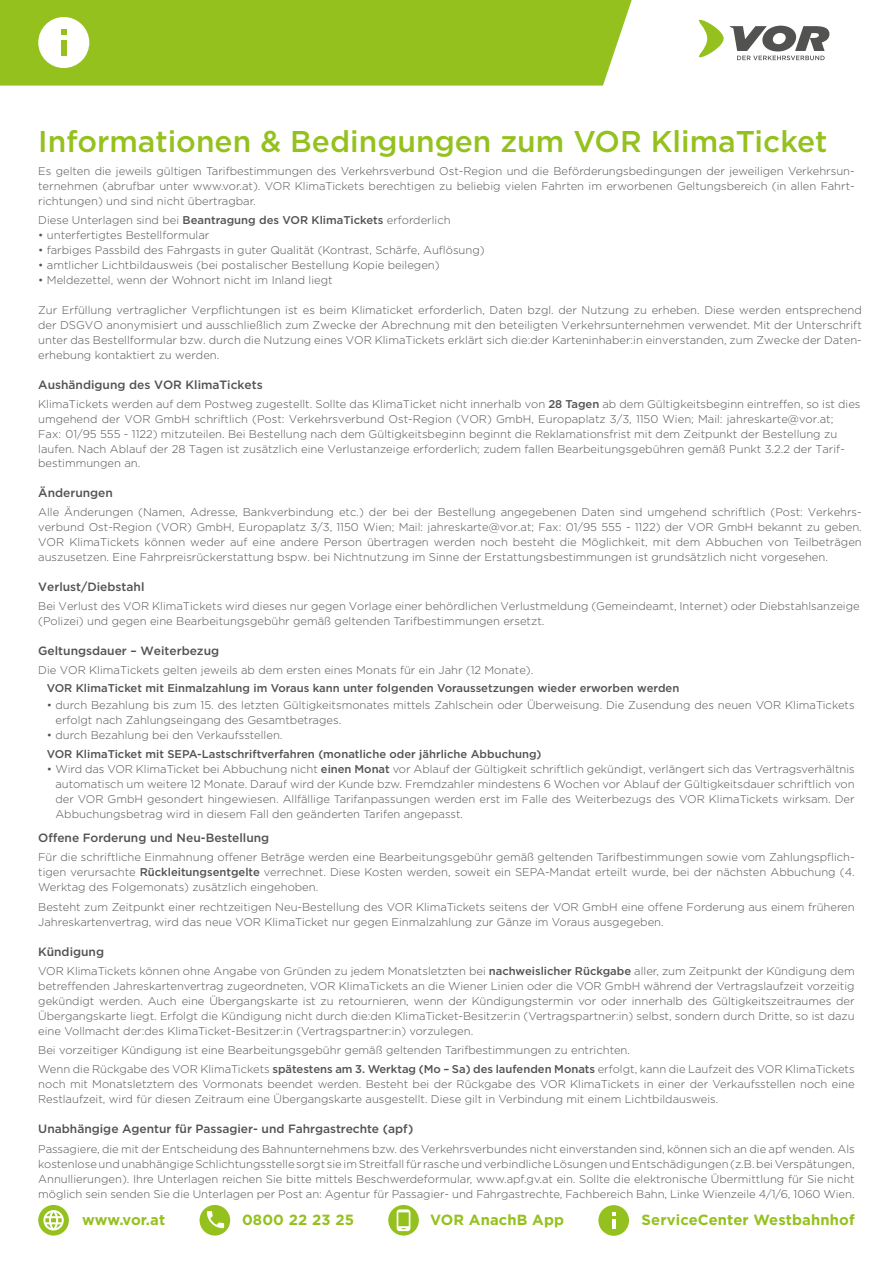
<style>
.page{position:relative;width:893px;height:1263px;background:#fff}
.page>*{position:absolute;margin:0;border:0;box-sizing:border-box;transform-origin:0 0}
.t1{font:500 30px "Gotham";color:#95c11f}
.t2{font:700 14.7px "Gotham";letter-spacing:.01em;color:#95c11f}
.t3{font:500 12px "Gotham";color:#525251}
.t4{font:300 11.25px/15px "Gotham";color:#525251}
.t5{font:500 11.25px "Gotham";color:#525251}
.s1{font-weight:500}
</style>
<div class="page">
<div style="left:0;top:0;width:632px;height:86px;background:#95c11f"></div>
<svg style="left:730px;top:26px;width:99px;height:34px"></svg>
<svg style="left:698px;top:20px;width:26px;height:37px"></svg>
<div style="left:38px;top:17px;width:51px;height:51px;background:#fff;border-radius:50%"></div>
<svg style="left:61px;top:30px;width:5px;height:5px"></svg>
<div style="left:61px;top:40px;width:5px;height:15px;background:#95c11f"></div>
<div style="left:38px;top:1205px;width:31px;height:30px;background:#95c11f;border-radius:50%"></div>
<svg style="left:43px;top:1210px;width:21px;height:20px"></svg>
<div style="left:200px;top:1205px;width:30px;height:30px;background:#95c11f;border-radius:50%"></div>
<svg style="left:207px;top:1211px;width:17px;height:17px"></svg>
<svg style="left:388px;top:1205px;width:31px;height:30px"></svg>
<svg style="left:397px;top:1209px;width:13px;height:22px"></svg>
<div style="left:598px;top:1205px;width:31px;height:31px;background:#95c11f;border-radius:50%"></div>
<svg style="left:612px;top:1213px;width:3px;height:15px"></svg>
<h1 class="t1" style="left:38px;top:121px;width:791px">Informationen &amp; Bedingungen zum VOR KlimaTicket</h1>
<p class="t4" style="left:38px;top:163px;width:818px">Es gelten die jeweils gültigen Tarifbestimmungen des Verkehrsverbund Ost-Region und die Beförderungsbedingungen der jeweiligen Verkehrsun&shy;ternehmen (abrufbar unter www.vor.at). VOR KlimaTickets berechtigen zu beliebig vielen Fahrten im erworbenen Geltungsbereich (in allen Fahrt&shy;richtungen) und sind nicht übertragbar.</p>
<p class="t4" style="left:38px;top:213px;width:414px">Diese Unterlagen sind bei <span class="s1">Beantragung des VOR KlimaTickets</span> erforderlich</p>
<p class="t4" style="left:38px;top:228px;width:173px">• unterfertigtes Bestellformular</p>
<p class="t4" style="left:38px;top:243px;width:448px">• farbiges Passbild des Fahrgasts in guter Qualität (Kontrast, Schärfe, Auflösung)</p>
<p class="t4" style="left:38px;top:258px;width:403px">• amtlicher Lichtbildausweis (bei postalischer Bestellung Kopie beilegen)</p>
<p class="t4" style="left:38px;top:273px;width:296px">• Meldezettel, wenn der Wohnort nicht im Inland liegt</p>
<p class="t4" style="left:38px;top:303px;width:825px;text-align:justify">Zur Erfüllung vertraglicher Verpflichtungen ist es beim Klimaticket erforderlich, Daten bzgl. der Nutzung zu erheben. Diese werden entsprechend der DSGVO anonymisiert und ausschließlich zum Zwecke der Abrechnung mit den beteiligten Verkehrsunternehmen verwendet. Mit der Unterschrift unter das Bestellformular bzw. durch die Nutzung eines VOR KlimaTickets erklärt sich die:der Karteninhaber:in einverstanden, zum Zwecke der Daten&shy;erhebung kontaktiert zu werden.</p>
<p class="t3" style="left:38px;top:377px;width:226px">Aushändigung des VOR KlimaTickets</p>
<p class="t4" style="left:38px;top:396px;width:824px">KlimaTickets werden auf dem Postweg zugestellt. Sollte das KlimaTicket nicht innerhalb von <span class="s1">28 Tagen</span> ab dem Gültigkeitsbeginn eintreffen, so ist dies umgehend der VOR GmbH schriftlich (Post: Verkehrsverbund Ost-Region (VOR) GmbH, Europaplatz 3/3, 1150 Wien; Mail: jahreskarte@vor.at;<br>Fax: 01/95 555 - 1122) mitzuteilen. Bei Bestellung nach dem Gültigkeitsbeginn beginnt die Reklamationsfrist mit dem Zeitpunkt der Bestellung zu laufen. Nach Ablauf der 28 Tagen ist zusätzlich eine Verlustanzeige erforderlich; zudem fallen Bearbeitungsgebühren gemäß Punkt 3.2.2 der Tarif&shy;bestimmungen an.</p>
<p class="t3" style="left:38px;top:485px;width:76px">Änderungen</p>
<p class="t4" style="left:38px;top:504px;width:825px;text-align:justify">Alle Änderungen (Namen, Adresse, Bankverbindung etc.) der bei der Bestellung angegebenen Daten sind umgehend schriftlich (Post: Verkehrs&shy;verbund Ost-Region (VOR) GmbH, Europaplatz 3/3, 1150 Wien; Mail: jahreskarte@vor.at; Fax: 01/95 555 - 1122) der VOR GmbH bekannt zu geben.<br>VOR KlimaTickets können weder auf eine andere Person übertragen werden noch besteht die Möglichkeit, mit dem Abbuchen von Teilbeträgen auszusetzen. Eine Fahrpreisrückerstattung bspw. bei Nichtnutzung im Sinne der Erstattungsbestimmungen ist grundsätzlich nicht vorgesehen.</p>
<p class="t3" style="left:38px;top:578px;width:108px">Verlust/Diebstahl</p>
<p class="t4" style="left:38px;top:598px;width:823px">Bei Verlust des VOR KlimaTickets wird dieses nur gegen Vorlage einer behördlichen Verlustmeldung (Gemeindeamt, Internet) oder Diebstahlsanzeige (Polizei) und gegen eine Bearbeitungsgebühr gemäß geltenden Tarifbestimmungen ersetzt.</p>
<p class="t3" style="left:38px;top:643px;width:182px">Geltungsdauer – Weiterbezug</p>
<p class="t4" style="left:38px;top:662px;width:497px">Die VOR KlimaTickets gelten jeweils ab dem ersten eines Monats für ein Jahr (12 Monate).</p>
<p class="t5" style="left:47px;top:681px;width:634px">VOR KlimaTicket mit Einmalzahlung im Voraus kann unter folgenden Voraussetzungen wieder erworben werden</p>
<p class="t4" style="left:55px;top:697px;width:801px;text-indent:-9px">• durch Bezahlung bis zum 15. des letzten Gültigkeitsmonates mittels Zahlschein oder Überweisung. Die Zusendung des neuen VOR KlimaTickets erfolgt nach Zahlungseingang des Gesamtbetrages.</p>
<p class="t4" style="left:47px;top:727px;width:237px">• durch Bezahlung bei den Verkaufsstellen.</p>
<p class="t5" style="left:47px;top:747px;width:496px">VOR KlimaTicket mit SEPA-Lastschriftverfahren (monatliche oder jährliche Abbuchung)</p>
<p class="t4" style="left:55px;top:761px;width:801px;text-align:justify;text-indent:-9px">• Wird das VOR KlimaTicket bei Abbuchung nicht <span class="s1">einen Monat</span> vor Ablauf der Gültigkeit schriftlich gekündigt, verlängert sich das Vertragsverhältnis automatisch um weitere 12 Monate. Darauf wird der Kunde bzw. Fremdzahler mindestens 6 Wochen vor Ablauf der Gültigkeitsdauer schriftlich von der VOR GmbH gesondert hingewiesen. Allfällige Tarifanpassungen werden erst im Falle des Weiterbezugs des VOR KlimaTickets wirksam. Der Abbuchungsbetrag wird in diesem Fall den geänderten Tarifen angepasst.</p>
<p class="t3" style="left:38px;top:830px;width:232px">Offene Forderung und Neu-Bestellung</p>
<p class="t4" style="left:38px;top:849px;width:818px;text-align:justify">Für die schriftliche Einmahnung offener Beträge werden eine Bearbeitungsgebühr gemäß geltenden Tarifbestimmungen sowie vom Zahlungspflich&shy;tigen verursachte <span class="s1">Rückleitungsentgelte</span> verrechnet. Diese Kosten werden, soweit ein SEPA-Mandat erteilt wurde, bei der nächsten Abbuchung (4.<br>Werktag des Folgemonats) zusätzlich eingehoben.</p>
<p class="t4" style="left:38px;top:899px;width:818px">Besteht zum Zeitpunkt einer rechtzeitigen Neu-Bestellung des VOR KlimaTickets seitens der VOR GmbH eine offene Forderung aus einem früheren<br>Jahreskartenvertrag, wird das neue VOR KlimaTicket nur gegen Einmalzahlung zur Gänze im Voraus ausgegeben.</p>
<p class="t3" style="left:38px;top:943px;width:67px">Kündigung</p>
<p class="t4" style="left:38px;top:963px;width:818px;text-align:justify">VOR KlimaTickets können ohne Angabe von Gründen zu jedem Monatsletzten bei <span class="s1">nachweislicher Rückgabe</span> aller, zum Zeitpunkt der Kündigung dem betreffenden Jahreskartenvertrag zugeordneten, VOR KlimaTickets an die Wiener Linien oder die VOR GmbH während der Vertragslaufzeit vorzeitig gekündigt werden. Auch eine Übergangskarte ist zu retournieren, wenn der Kündigungstermin vor oder innerhalb des Gültigkeitszeitraumes der Übergangskarte liegt. Erfolgt die Kündigung nicht durch die:den KlimaTicket-Besitzer:in (Vertragspartner:in) selbst, sondern durch Dritte, so ist dazu eine Vollmacht der:des KlimaTicket-Besitzer:in (Vertragspartner:in) vorzulegen.</p>
<p class="t4" style="left:38px;top:1040px;width:818px;line-height:19.2px">Bei vorzeitiger Kündigung ist eine Bearbeitungsgebühr gemäß geltenden Tarifbestimmungen zu entrichten.<br>Wenn die Rückgabe des VOR KlimaTickets <span class="s1">spätestens am 3. Werktag (Mo – Sa) des laufenden Monats</span> erfolgt, kann die Laufzeit des VOR KlimaTickets</p>
<p class="t4" style="left:38px;top:1076px;width:818px">noch mit Monatsletztem des Vormonats beendet werden. Besteht bei der Rückgabe des VOR KlimaTickets in einer der Verkaufsstellen noch eine<br>Restlaufzeit, wird für diesen Zeitraum eine Übergangskarte ausgestellt. Diese gilt in Verbindung mit einem Lichtbildausweis.</p>
<p class="t3" style="left:38px;top:1121px;width:377px">Unabhängige Agentur für Passagier- und Fahrgastrechte (apf)</p>
<p class="t4" style="left:38px;top:1141px;width:818px;text-align:justify">Passagiere, die mit der Entscheidung des Bahnunternehmens bzw. des Verkehrsverbundes nicht einverstanden sind, können sich an die apf wenden. Als kostenlose und unabhängige Schlichtungsstelle sorgt sie im Streitfall für rasche und verbindliche Lösungen und Entschädigungen (z.B. bei Verspätungen, Annullierungen). Ihre Unterlagen reichen Sie bitte mittels Beschwerdeformular, www.apf.gv.at ein. Sollte die elektronische Übermittlung für Sie nicht möglich sein senden Sie die Unterlagen per Post an: Agentur für Passagier- und Fahrgastrechte, Fachbereich Bahn, Linke Wienzeile 4/1/6, 1060 Wien.</p>
<h2 class="t2" style="left:82px;top:1210px;width:85px">www.vor.at</h2>
<h2 class="t2" style="left:242px;top:1209px;width:113px">0800 22 23 25</h2>
<h2 class="t2" style="left:430px;top:1210px;width:135px">VOR AnachB App</h2>
<h2 class="t2" style="left:642px;top:1210px;width:215px">ServiceCenter Westbahnhof</h2>
</div>
